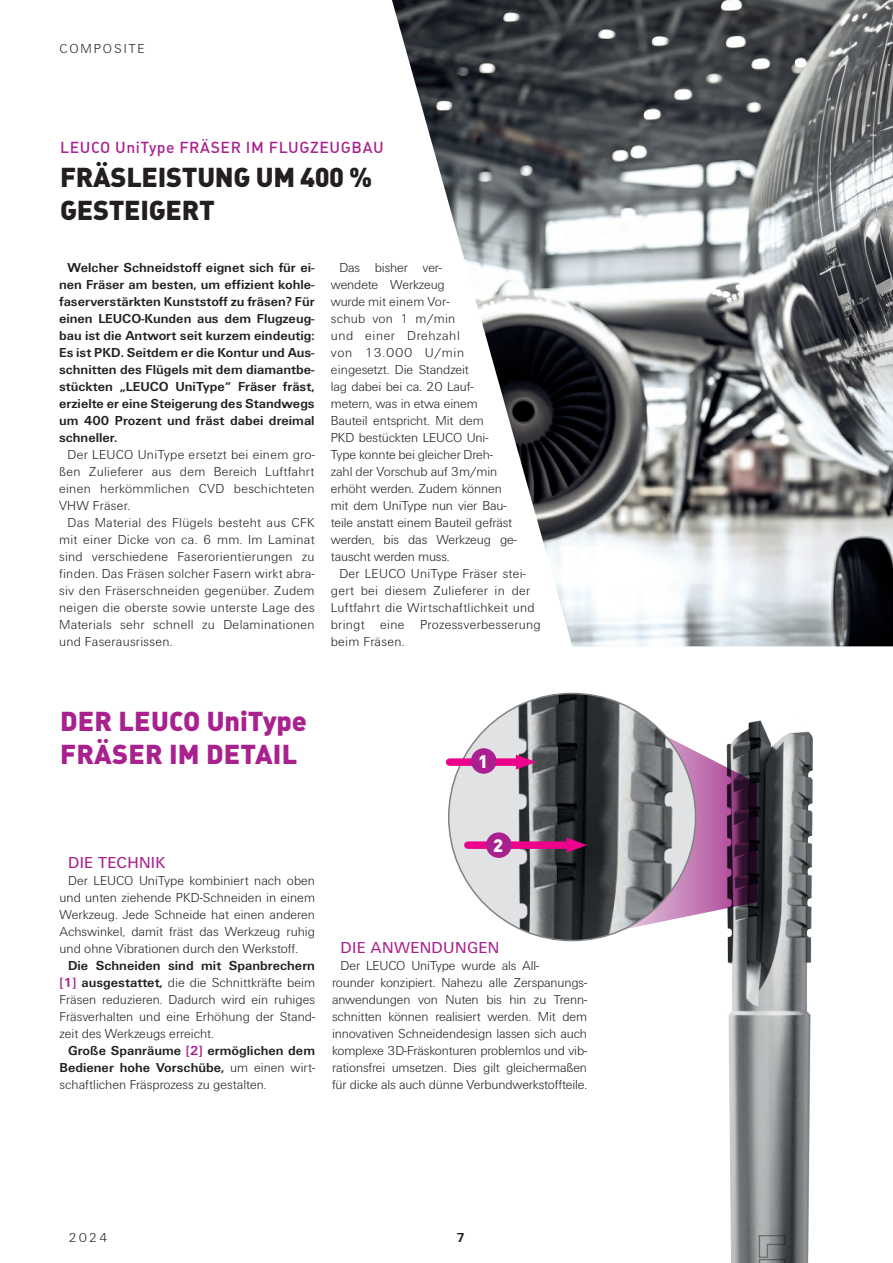
<style>
.page{position:relative;width:893px;height:1263px;background:#fff}
.page>*{position:absolute;margin:0;border:0;box-sizing:border-box;transform-origin:0 0}
.t1{font:900 27px/32.4px "DIN Pro";letter-spacing:.01em;color:#a9218e}
.t2{font:900 27px/32.4px "DIN Pro";letter-spacing:-.01em;color:#231f20}
.t3{font:900 17.85px "DIN Pro";color:#fff}
.t4{font:16.5px "LEUCO UN";letter-spacing:.02em;color:#a9218e}
.t5{font:500 15.75px "DIN Pro";letter-spacing:.04em;color:#a9218e}
.t6{font:300 13.5px/17px "LEUCO UN";letter-spacing:-.01em;color:#231f20;text-align:justify}
.t7{font:700 13.5px/17px "LEUCO UN";color:#231f20;text-align:justify}
.t8{font:300 13.5px/17px "LEUCO UN";letter-spacing:.02em;color:#231f20}
.t9{font:300 13.5px "LEUCO UN";letter-spacing:.14em;color:#231f20}
.s1{font-weight:700}
.s2{font-weight:700;color:#a9218e}
.s3{color:#a9218e}
.s4{font-weight:300}
</style>
<div class="page">
<img style="left:727px;top:720px;width:86px;height:543px">
<svg style="left:584px;top:693px;width:173px;height:247px"></svg>
<img style="left:449px;top:693px;width:247px;height:247px;border-radius:123px">
<div style="left:450px;top:758px;width:74px;height:8px;background:#ed028c"></div>
<svg style="left:516px;top:755px;width:20px;height:15px"></svg>
<div style="left:468px;top:841px;width:107px;height:8px;background:#ed028c"></div>
<svg style="left:567px;top:838px;width:20px;height:15px"></svg>
<div style="left:471px;top:748px;width:25px;height:26px;background:#a9218e;border-radius:50%"></div>
<div style="left:486px;top:832px;width:26px;height:26px;background:#a9218e;border-radius:50%"></div>
<img style="left:392px;top:0;width:501px;height:646px">
<p class="t9" style="left:60px;top:40px;width:86px">COMPOSITE</p>
<p class="t5" style="left:60px;top:137px;width:325px">LEUCO UniType FRÄSER IM FLUGZEUGBAU</p>
<h1 class="t2" style="left:60px;top:160px;width:314px">FRÄSLEISTUNG UM 400 %<br>GESTEIGERT</h1>
<p class="t7" style="left:59px;top:259px;width:257px;text-indent:9px">Welcher Schneidstoff eignet sich für ei&shy;nen Fräser am besten, um effizient kohle&shy;faserverstärkten Kunststoff zu fräsen? Für einen LEUCO-Kunden aus dem Flugzeug&shy;bau ist die Antwort seit kurzem eindeutig:<br>Es ist PKD. Seitdem er die Kontur und Aus&shy;schnitten des Flügels mit dem diamantbe&shy;stückten „LEUCO UniType“ Fräser fräst, erzielte er eine Steigerung des Standwegs um 400 Prozent und fräst dabei dreimal schneller.</p>
<p class="t6" style="left:59px;top:446px;width:257px;text-indent:9px">Der LEUCO UniType ersetzt bei einem gro&shy;ßen Zulieferer aus dem Bereich Luftfahrt einen herkömmlichen CVD beschichteten VHW Fräser.</p>
<p class="t6" style="left:59px;top:514px;width:257px;text-indent:9px">Das Material des Flügels besteht aus CFK mit einer Dicke von ca. 6 mm. Im Laminat sind verschiedene Faserorientierungen zu finden. Das Fräsen solcher Fasern wirkt abra&shy;siv den Fräserschneiden gegenüber. Zudem neigen die oberste sowie unterste Lage des Materials sehr schnell zu Delaminationen und Faserausrissen.</p>
<p class="t6" style="left:331px;top:259px;width:187px;text-align:left;text-indent:9px">Das bisher ver-<br>wendete Werkzeug<br>wurde mit einem Vor-<br>schub von 1 m/min<br>und einer Drehzahl<br>von 13.000 U/min eingesetzt. Die Standzeit<br>lag dabei bei ca. 20 Lauf&shy;metern, was in etwa einem<br>Bauteil entspricht. Mit dem<br>PKD bestückten LEUCO Uni-<br>Type konnte bei gleicher Dreh&shy;zahl der Vorschub auf 3m/min erhöht werden. Zudem können mit dem UniType nun vier Bau&shy;teile anstatt einem Bauteil gefräst werden, bis das Werkzeug ge&shy;tauscht werden muss.</p>
<p class="t8" style="left:331px;top:565px;width:211px;text-indent:9px">Der LEUCO UniType Fräser stei&shy;gert bei diesem Zulieferer in der<br>Luftfahrt die Wirtschaftlichkeit und bringt eine Prozessverbesserung beim Fräsen.</p>
<h1 class="t1" style="left:60px;top:704px;width:248px">DER LEUCO UniType<br>FRÄSER IM DETAIL</h1>
<h2 class="t3" style="left:478px;top:749px;width:11px">1</h2>
<p class="t4" style="left:68px;top:853px;width:99px">DIE TECHNIK</p>
<p class="t6" style="left:60px;top:871px;width:257px;text-indent:9px">Der LEUCO UniType kombiniert nach oben und unten ziehende PKD-Schneiden in einem Werkzeug. Jede Schneide hat einen anderen Achswinkel, damit fräst das Werkzeug ruhig und ohne Vibrationen durch den Werkstoff.</p>
<p class="t6" style="left:60px;top:956px;width:257px;text-indent:9px"><span class="s1">Die Schneiden sind mit Spanbrechern </span><span class="s2">[1]</span> <span class="s1">ausgestattet,</span> die die Schnittkräfte beim Fräsen reduzieren. Dadurch wird ein ruhiges Fräsverhalten und eine Erhöhung der Stand&shy;zeit des Werkzeugs erreicht.</p>
<p class="t7" style="left:60px;top:1042px;width:257px;text-indent:9px">Große Spanräume <span class="s3">[2]</span> ermöglichen dem Bediener hohe Vorschübe, <span class="s4">um einen wirt&shy;schaftlichen Fräsprozess zu gestalten.</span></p>
<h2 class="t3" style="left:493px;top:833px;width:11px">2</h2>
<p class="t4" style="left:341px;top:938px;width:160px">DIE ANWENDUNGEN</p>
<p class="t6" style="left:332px;top:956px;width:257px;text-align:left;text-indent:9px">Der LEUCO UniType wurde als All-<br>rounder konzipiert. Nahezu alle Zerspanungs&shy;anwendungen von Nuten bis hin zu Trenn&shy;schnitten können realisiert werden. Mit dem innovativen Schneidendesign lassen sich auch komplexe 3D-Fräskonturen problemlos und vib&shy;rationsfrei umsetzen. Dies gilt gleichermaßen für dicke als auch dünne Verbundwerkstoffteile.</p>
<p class="t6" style="left:68px;top:1228px;width:41px">2024</p>
<p class="t7" style="left:457px;top:1229px;width:10px">7</p>
</div>
